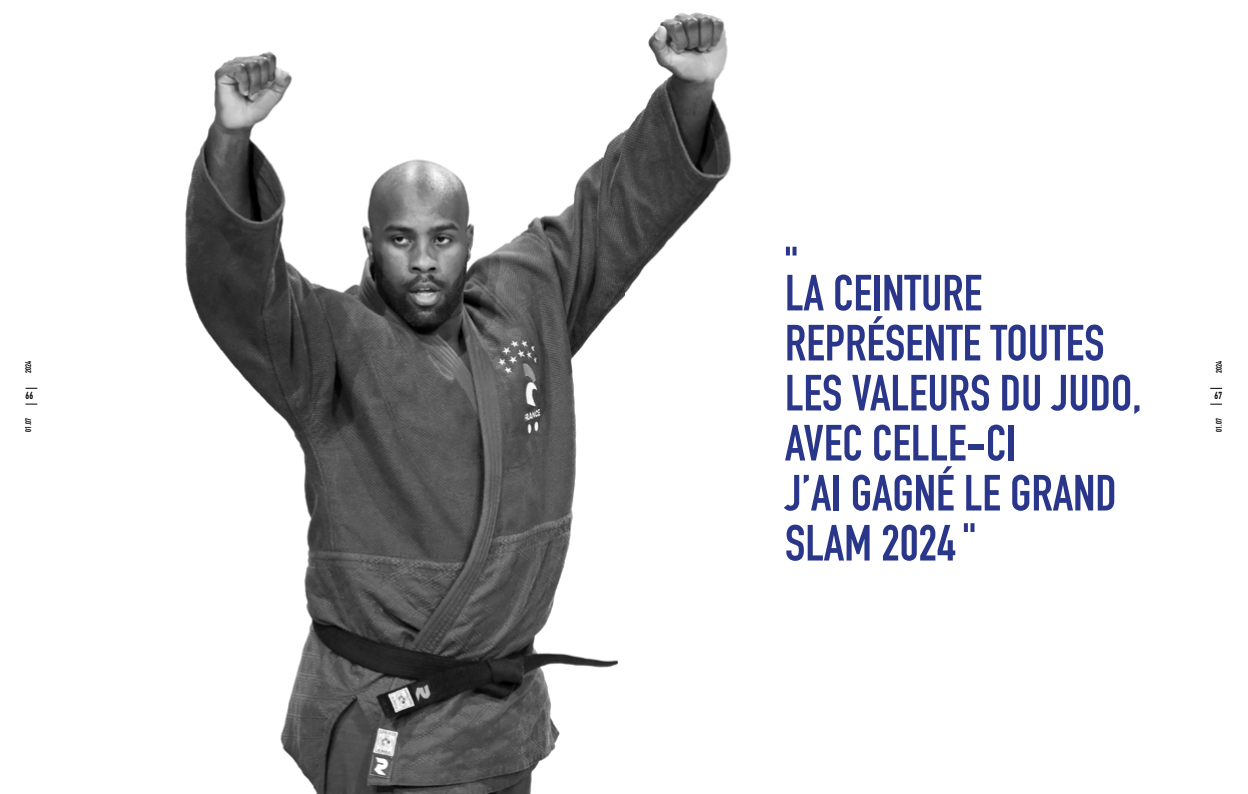
<style>
.page{position:relative;width:1248px;height:794px;background:#fff}
.page>*{position:absolute;margin:0;border:0;box-sizing:border-box;transform-origin:0 0}
.t1{font:50px/50px "DIN1451 Engschrift";color:#29368a}
.t2{font:10px "DIN1451 Engschrift";color:#000}
.t3{font:8px "DIN1451 Engschrift";letter-spacing:.01em;color:#000}
</style>
<div class="page">
<img style="left:185px;top:12px;width:547px;height:782px">
<p class="t1" style="left:784px;top:240px;width:15px">"</p>
<p class="t3" style="left:24px;top:373px;width:14px;rotate:-90deg">2024</p>
<p class="t2" style="left:26px;top:390px;width:9px">66</p>
<p class="t3" style="left:24px;top:431px;width:15px;rotate:-90deg">01.07</p>
<p class="t1" style="left:784px;top:268px;width:358px">LA CEINTURE<br>REPRÉSENTE TOUTES<br>LES VALEURS DU JUDO,<br>AVEC CELLE-CI<br>J’AI GAGNÉ LE GRAND<br>SLAM 2024</p>
<p class="t1" style="left:962px;top:516px;width:15px">"</p>
<p class="t3" style="left:1214px;top:373px;width:14px;rotate:-90deg">2024</p>
<p class="t2" style="left:1214px;top:390px;width:9px">67</p>
<p class="t3" style="left:1214px;top:432px;width:15px;rotate:-90deg">01.07</p>
</div>
